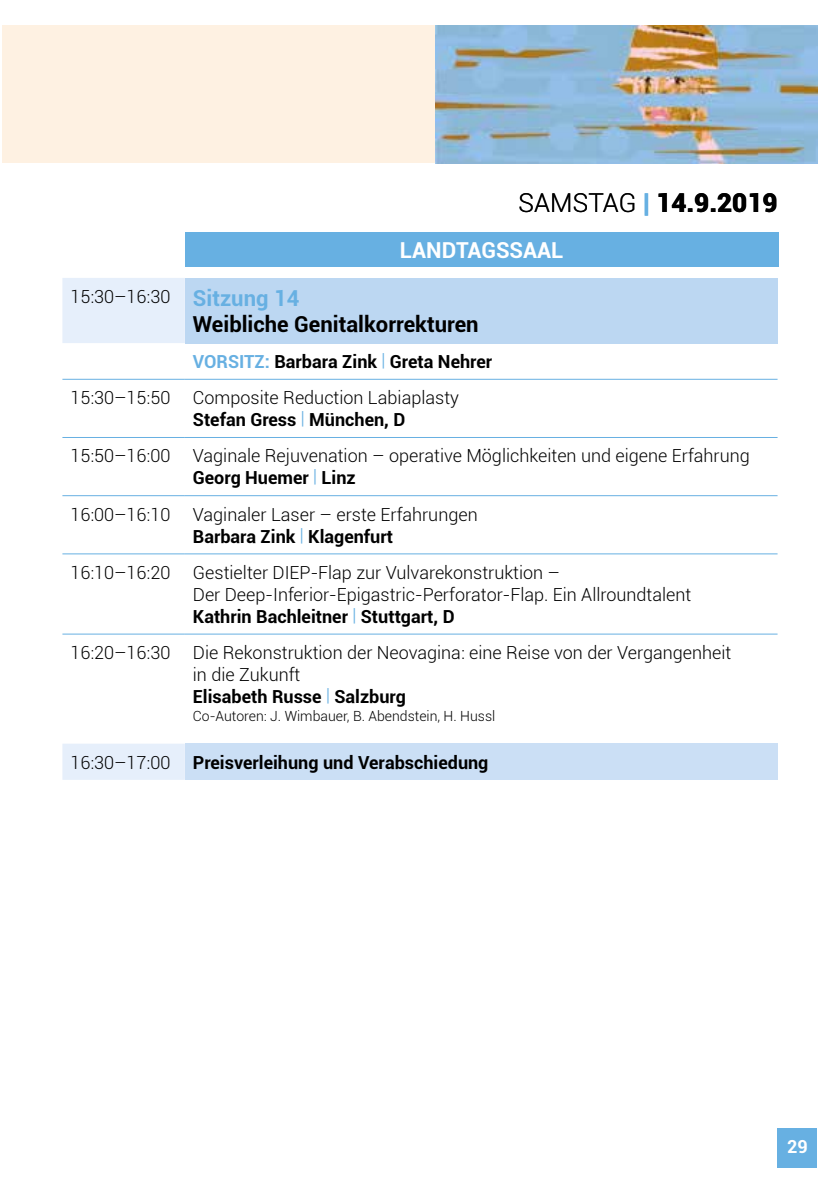
<style>
.page{position:relative;width:840px;height:1191px;background:#fff}
.page>*{position:absolute;margin:0;border:0;box-sizing:border-box;transform-origin:0 0}
.t1{font:900 26px "Roboto";color:#000}
.t2{font:700 22px "Roboto";color:#000}
.t3{font:700 22px "Roboto";color:#fff}
.t4{font:300 18px/36.2px "Roboto";color:#000}
.t5{font:700 18px "Roboto";color:#000}
.t6{font:700 18px "Roboto";color:#fff}
.t7{font:300 14px "Roboto";color:#000}
.s1{font-weight:300}
.s2{color:#67b0e2}
.s3{font-weight:700;font-size:22px;color:#67b0e2}
.s4{font-weight:700;color:#67b0e2}
.s5{font-weight:700}
</style>
<div class="page">
<svg style="left:62px;top:278px;width:123px;height:502px"></svg>
<div style="left:185px;top:278px;width:592px;height:65px;background:#bcd7f2"></div>
<div style="left:185px;top:743px;width:592px;height:37px;background:#cbdff5"></div>
<hr style="left:62px;top:379px;width:123px;height:1px;background:#67b0e2">
<hr style="left:185px;top:379px;width:592px;height:1px;background:#67b0e2">
<hr style="left:62px;top:437px;width:123px;height:1px;background:#67b0e2">
<hr style="left:185px;top:437px;width:592px;height:1px;background:#67b0e2">
<hr style="left:62px;top:495px;width:123px;height:1px;background:#67b0e2">
<hr style="left:185px;top:495px;width:592px;height:1px;background:#67b0e2">
<hr style="left:62px;top:553px;width:123px;height:1px;background:#67b0e2">
<hr style="left:185px;top:553px;width:592px;height:1px;background:#67b0e2">
<hr style="left:62px;top:634px;width:123px;height:1px;background:#67b0e2">
<hr style="left:185px;top:634px;width:592px;height:1px;background:#67b0e2">
<div style="left:0;top:25px;width:816px;height:138px;background:#fef1e2"></div>
<img style="left:435px;top:25px;width:381px;height:138px">
<div style="left:777px;top:1128px;width:39px;height:40px;background:#67b0e2"></div>
<div style="left:185px;top:232px;width:593px;height:34px;background:#67b0e2"></div>
<hr style="left:0;top:0;width:2px;height:1191px;background:#fff">
<h1 class="t1" style="left:518px;top:185px;width:260px"><span class="s1">SAMSTAG</span> <span class="s2">|</span> 14.9.2019</h1>
<p class="t3" style="left:399px;top:234px;width:165px">LANDTAGSSAAL</p>
<p class="t4" style="left:70px;top:278px;width:230px">15:30–16:30 <span class="s3">Sitzung 14</span></p>
<p class="t2" style="left:193px;top:308px;width:287px">Weibliche Genitalkorrekturen</p>
<p class="t4" style="left:70px;top:343px;width:423px;text-indent:122px"><span class="s4">VORSITZ:</span> <span class="s5">Barbara Zink</span> <span class="s2">|</span> <span class="s5">Greta Nehrer<br></span>15:30–15:50 Composite Reduction Labiaplasty</p>
<p class="t4" style="left:70px;top:401px;width:680px;text-indent:122px"><span class="s5">Stefan Gress</span> <span class="s2">|</span> <span class="s5">München, D<br></span>15:50–16:00 Vaginale Rejuvenation – operative Möglichkeiten und eigene Erfahrung</p>
<p class="t4" style="left:70px;top:459px;width:408px;text-align:center"><span class="s5">Georg Huemer</span> <span class="s2">|</span> <span class="s5">Linz<br></span>16:00–16:10 Vaginaler Laser – erste Erfahrungen</p>
<p class="t4" style="left:70px;top:517px;width:490px;text-indent:122px"><span class="s5">Barbara Zink</span> <span class="s2">|</span> <span class="s5">Klagenfurt<br></span>16:10–16:20 Gestielter DIEP-Flap zur Vulvarekonstruktion –</p>
<p class="t4" style="left:193px;top:583px;width:499px;line-height:22px">Der Deep-Inferior-Epigastric-Perforator-Flap. Ein Allroundtalent<br><span class="s5">Kathrin Bachleitner</span> <span class="s2">|</span> <span class="s5">Stuttgart, D</span></p>
<p class="t4" style="left:193px;top:641px;width:539px;line-height:22px;text-indent:-122px">16:20–16:30 Die Rekonstruktion der Neovagina: eine Reise von der Vergangenheit in die Zukunft<br><span class="s5">Elisabeth Russe</span> <span class="s2">|</span> <span class="s5">Salzburg</span></p>
<p class="t7" style="left:193px;top:706px;width:304px">Co-Autoren: J. Wimbauer, B. Abendstein, H. Hussl</p>
<p class="t5" style="left:70px;top:749px;width:419px"><span class="s1">16:30–17:00</span> Preisverleihung und Verabschiedung</p>
<p class="t6" style="left:786px;top:1134px;width:22px">29</p>
</div>
